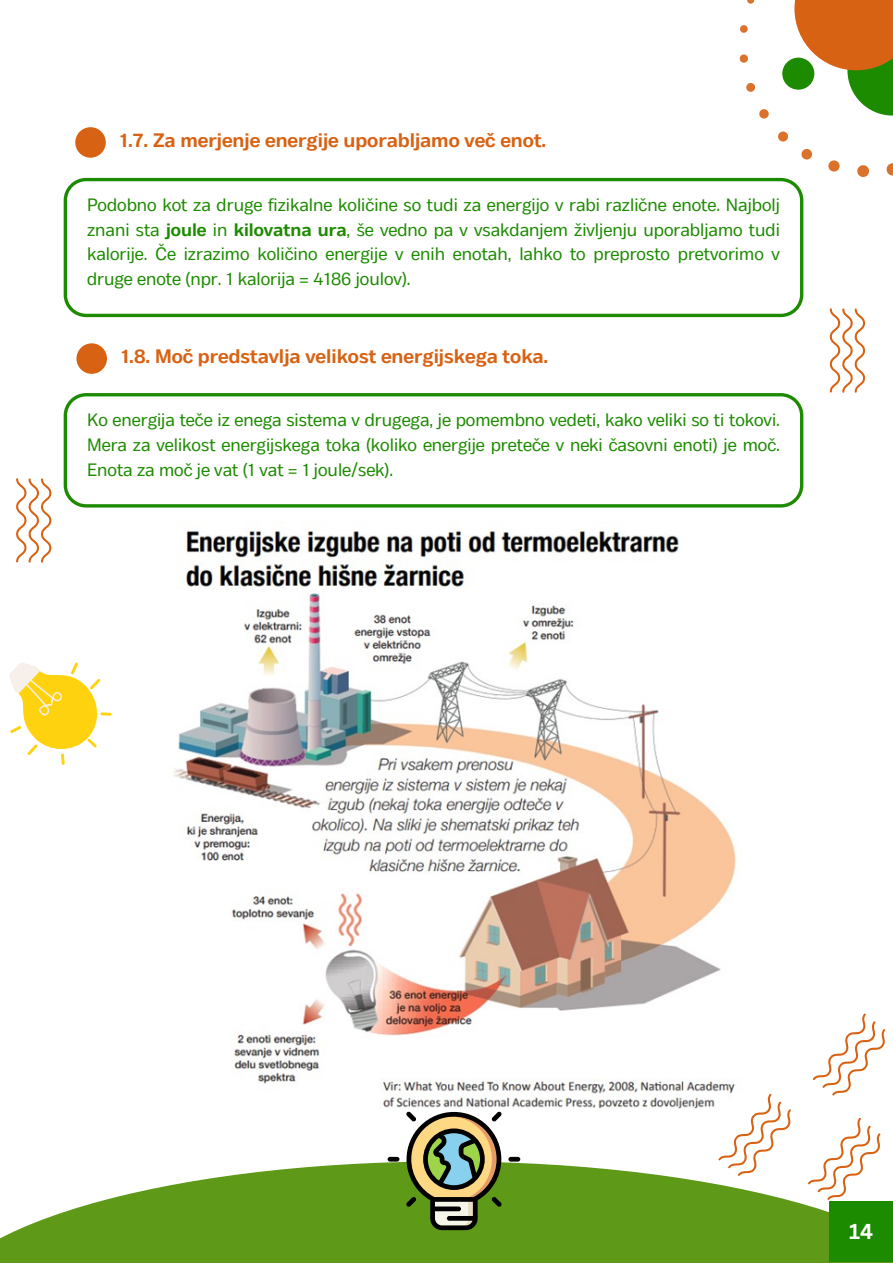
<style>
.page{position:relative;width:893px;height:1264px;background:#fff}
.page>*{position:absolute;margin:0;border:0;box-sizing:border-box;transform-origin:0 0}
.t1{font:700 21px "Canva Sans";color:#fff}
.t2{font:700 19.5px "Body Text";color:#d86213}
.t3{font:17.85px/24.8px "Body Text";color:#1d8b00;text-align:justify}
.s1{font-weight:700}
</style>
<div class="page">
<svg style="left:886px;top:163px;width:6px;height:13px"></svg>
<svg style="left:857px;top:165px;width:12px;height:12px"></svg>
<svg style="left:828px;top:160px;width:11px;height:11px"></svg>
<svg style="left:801px;top:149px;width:11px;height:10px"></svg>
<svg style="left:778px;top:131px;width:10px;height:10px"></svg>
<svg style="left:759px;top:109px;width:10px;height:10px"></svg>
<svg style="left:746px;top:83px;width:9px;height:9px"></svg>
<svg style="left:739px;top:54px;width:9px;height:9px"></svg>
<svg style="left:740px;top:25px;width:7px;height:8px"></svg>
<svg style="left:747px;top:0;width:8px;height:4px"></svg>
<svg style="left:847px;top:70px;width:45px;height:46px;fill:#1d8b00"></svg>
<div style="left:794px;top:0;width:98px;height:70px;background:#d86213"></div>
<div style="left:782px;top:58px;width:32px;height:32px;background:#1d8b00;border-radius:50%"></div>
<svg style="left:64px;top:178px;width:739px;height:139px"></svg>
<div style="left:75px;top:127px;width:31px;height:31px;background:#d86213;border-radius:50%"></div>
<svg style="left:0;top:1162px;width:829px;height:100px;fill:#5e9918"></svg>
<svg style="left:387px;top:1111px;width:133px;height:119px"></svg>
<svg style="left:829px;top:308px;width:36px;height:85px"></svg>
<svg style="left:812px;top:1013px;width:74px;height:83px"></svg>
<svg style="left:807px;top:1118px;width:74px;height:87px"></svg>
<svg style="left:717px;top:1093px;width:81px;height:88px"></svg>
<img style="left:173px;top:522px;width:571px;height:586px">
<svg style="left:64px;top:393px;width:739px;height:114px"></svg>
<div style="left:76px;top:343px;width:31px;height:31px;background:#d86213;border-radius:50%"></div>
<svg style="left:16px;top:478px;width:36px;height:85px"></svg>
<div style="left:829px;top:1201px;width:63px;height:61px;background:#1d8b00"></div>
<svg style="left:9px;top:662px;width:103px;height:103px"></svg>
<p class="t2" style="left:119px;top:129px;width:428px">1.7. Za merjenje energije uporabljamo več enot.</p>
<p class="t3" style="left:87px;top:194px;width:694px">Podobno kot za druge fizikalne količine so tudi za energijo v rabi različne enote. Najbolj znani sta <span class="s1">joule</span> in <span class="s1">kilovatna ura</span>, še vedno pa v vsakdanjem življenju uporabljamo tudi kalorije. Če izrazimo količino energije v enih enotah, lahko to preprosto pretvorimo v druge enote (npr. 1 kalorija = 4186 joulov).</p>
<p class="t2" style="left:121px;top:345px;width:429px">1.8. Moč predstavlja velikost energijskega toka.</p>
<p class="t3" style="left:87px;top:409px;width:694px">Ko energija teče iz enega sistema v drugega, je pomembno vedeti, kako veliki so ti tokovi.<br>Mera za velikost energijskega toka (koliko energije preteče v neki časovni enoti) je moč.<br>Enota za moč je vat (1 vat = 1 joule/sek).</p>
<p class="t1" style="left:849px;top:1215px;width:26px">14</p>
</div>
